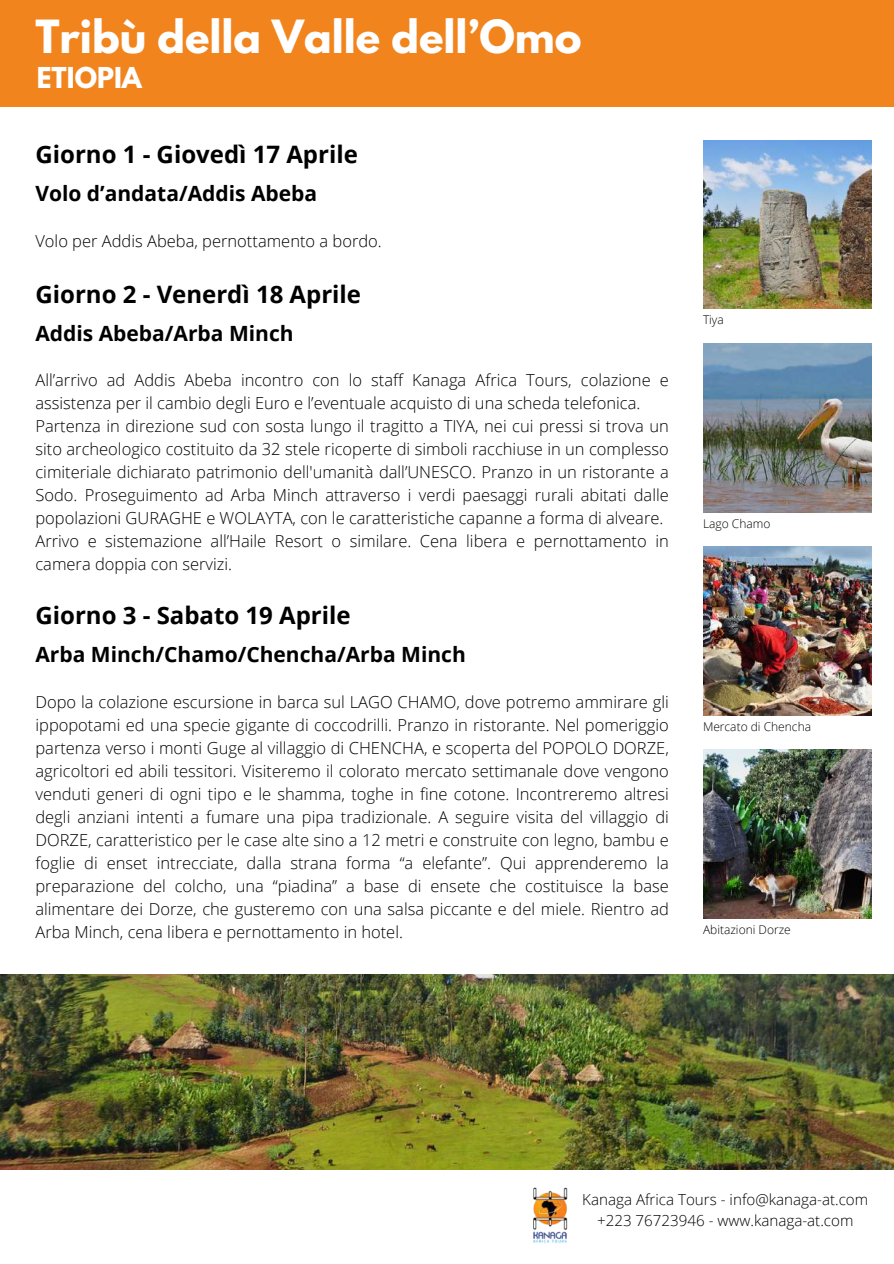
<style>
.page{position:relative;width:894px;height:1264px;background:#fff}
.page>*{position:absolute;margin:0;border:0;box-sizing:border-box;transform-origin:0 0}
.t1{font:700 40.5px "League Spartan";color:#fff}
.t2{font:700 25.5px "League Spartan";color:#fff}
.t3{font:700 24px "Open Sans";color:#000}
.t4{font:700 21px "Open Sans";color:#000}
.t5{font:300 16.5px/23px "Open Sans";color:#000}
.t6{font:300 15.15px/21px "Open Sans";color:#000;text-align:center}
.t7{font:300 12px "Open Sans";color:#000}
</style>
<div class="page">
<img style="left:533px;top:1187px;width:35px;height:56px">
<div style="left:0;top:0;width:893px;height:106px;background:#f2841e"></div>
<img style="left:703px;top:140px;width:168px;height:169px">
<img style="left:703px;top:343px;width:168px;height:169px">
<img style="left:703px;top:546px;width:168px;height:169px">
<img style="left:703px;top:749px;width:168px;height:169px">
<img style="left:0;top:974px;width:893px;height:195px">
<h1 class="t1" style="left:35px;top:17px;width:547px">Tribù della Valle dell’Omo</h1>
<h2 class="t2" style="left:37px;top:65px;width:106px">ETIOPIA</h2>
<h3 class="t3" style="left:35px;top:138px;width:324px">Giorno 1 - Giovedì 17 Aprile</h3>
<p class="t4" style="left:35px;top:179px;width:283px">Volo d’andata/Addis Abeba</p>
<p class="t5" style="left:35px;top:229px;width:348px">Volo per Addis Abeba, pernottamento a bordo.</p>
<h3 class="t3" style="left:35px;top:277px;width:327px">Giorno 2 - Venerdì 18 Aprile</h3>
<p class="t4" style="left:35px;top:318px;width:260px">Addis Abeba/Arba Minch</p>
<p class="t5" style="left:35px;top:368px;width:634px">All’arrivo ad Addis Abeba incontro con lo staff Kanaga Africa Tours, colazione e assistenza per il cambio degli Euro e l’eventuale acquisto di una scheda telefonica.<br>Partenza in direzione sud con sosta lungo il tragitto a TIYA, nei cui pressi si trova un sito archeologico costituito da 32 stele ricoperte di simboli racchiuse in un complesso cimiteriale dichiarato patrimonio dell'umanità dall’UNESCO. Pranzo in un ristorante a Sodo. Proseguimento ad Arba Minch attraverso i verdi paesaggi rurali abitati dalle popolazioni GURAGHE e WOLAYTA, con le caratteristiche capanne a forma di alveare.<br>Arrivo e sistemazione all’Haile Resort o similare. Cena libera e pernottamento in camera doppia con servizi.</p>
<h3 class="t3" style="left:35px;top:599px;width:316px">Giorno 3 - Sabato 19 Aprile</h3>
<p class="t4" style="left:35px;top:640px;width:432px">Arba Minch/Chamo/Chencha/Arba Minch</p>
<p class="t5" style="left:35px;top:690px;width:634px;text-align:justify">Dopo la colazione escursione in barca sul LAGO CHAMO, dove potremo ammirare gli ippopotami ed una specie gigante di coccodrilli. Pranzo in ristorante. Nel pomeriggio partenza verso i monti Guge al villaggio di CHENCHA, e scoperta del POPOLO DORZE, agricoltori ed abili tessitori. Visiteremo il colorato mercato settimanale dove vengono venduti generi di ogni tipo e le shamma, toghe in fine cotone. Incontreremo altresi degli anziani intenti a fumare una pipa tradizionale. A seguire visita del villaggio di DORZE, caratteristico per le case alte sino a 12 metri e construite con legno, bambu e foglie di enset intrecciate, dalla strana forma “a elefante”. Qui apprenderemo la preparazione del colcho, una “piadina” a base di ensete che costituisce la base alimentare dei Dorze, che gusteremo con una salsa piccante e del miele. Rientro ad Arba Minch, cena libera e pernottamento in hotel.</p>
<p class="t7" style="left:702px;top:311px;width:22px">Tiya</p>
<p class="t7" style="left:702px;top:515px;width:69px">Lago Chamo</p>
<p class="t7" style="left:702px;top:718px;width:110px">Mercato di Chencha</p>
<p class="t7" style="left:702px;top:921px;width:89px">Abitazioni Dorze</p>
<p class="t6" style="left:582px;top:1188px;width:287px">Kanaga Africa Tours - info@kanaga-at.com +223 76723946 - www.kanaga-at.com</p>
</div>
